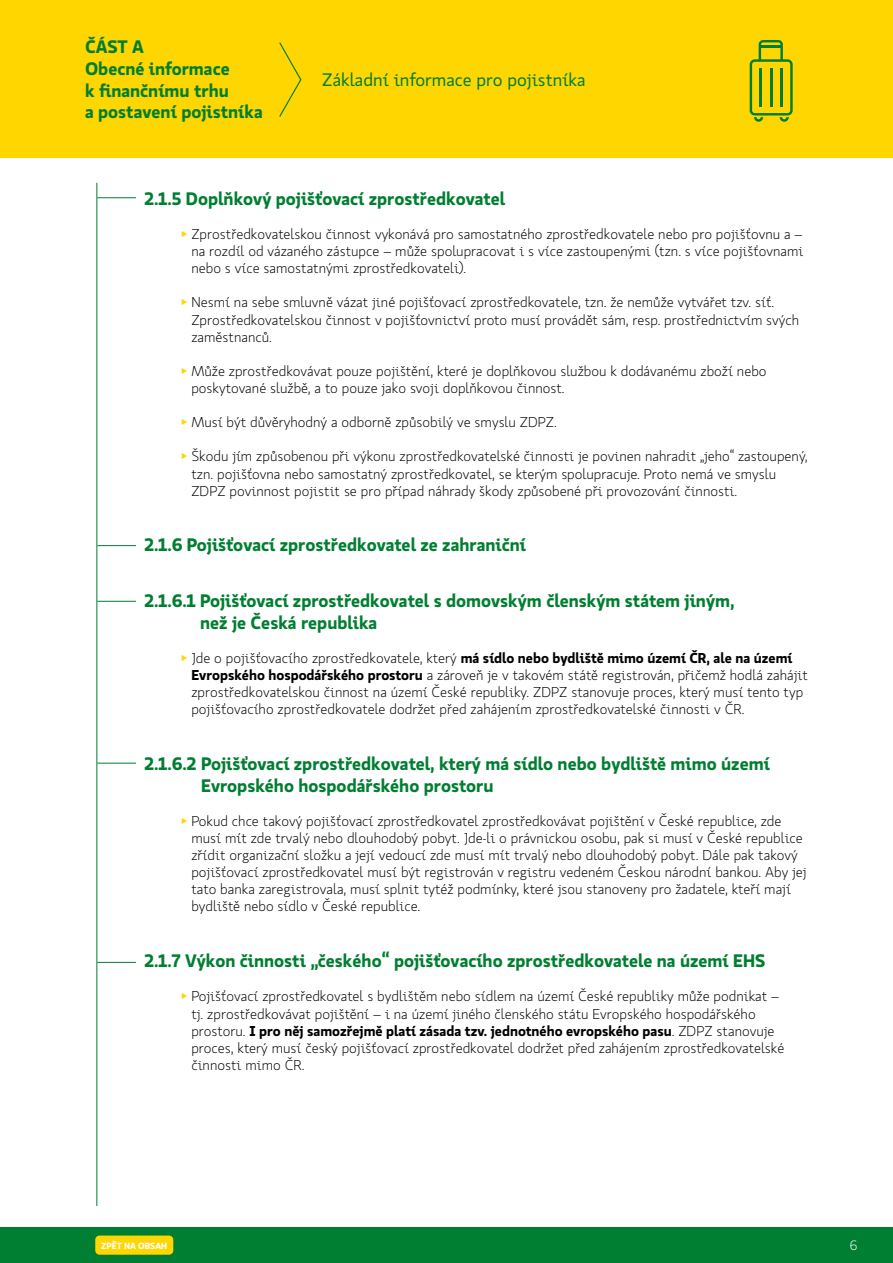
<style>
.page{position:relative;width:893px;height:1263px;background:#fff}
.page>*{position:absolute;margin:0;border:0;box-sizing:border-box;transform-origin:0 0}
.t1{font:700 18px/21.6px "Koop Pro";color:#007e31}
.t2{font:18px "Koop Pro";color:#007e31}
.t3{font:300 14.25px/17.1px "Koop Pro";color:#000}
.t4{font:300 13.5px "Koop Pro";color:#fff}
.t5{font:700 9px "Koop Pro";color:#fff}
.s1{color:#ffd600}
.s2{font-weight:700}
</style>
<div class="page">
<hr style="left:97px;top:962px;width:39px;height:1px;background:#007e31">
<hr style="left:97px;top:197px;width:39px;height:1px;background:#007e31">
<hr style="left:97px;top:545px;width:39px;height:1px;background:#007e31">
<hr style="left:97px;top:601px;width:39px;height:1px;background:#007e31">
<hr style="left:97px;top:763px;width:39px;height:1px;background:#007e31">
<hr style="left:96px;top:183px;width:1px;height:1023px;background:#007e31">
<div style="left:0;top:1227px;width:893px;height:36px;background:#007e31"></div>
<div style="left:0;top:0;width:893px;height:157px;background:#ffd600"></div>
<svg style="left:279px;top:42px;width:23px;height:75px"></svg>
<svg style="left:750px;top:40px;width:43px;height:82px"></svg>
<div style="left:95px;top:1235px;width:78px;height:20px;background:#ffd600;border-radius:4px"></div>
<p class="t1" style="left:85px;top:36px;width:179px">ČÁST A<br>Obecné informace<br>k finančnímu trhu<br>a postavení pojistníka</p>
<p class="t2" style="left:322px;top:67px;width:265px">Základní informace pro pojistníka</p>
<p class="t1" style="left:145px;top:187px;width:362px">2.1.5 Doplňkový pojišťovací zprostředkovatel</p>
<p class="t3" style="left:191px;top:225px;width:613px;text-align:justify;text-indent:-11px"><span class="s1">▶</span> Zprostředkovatelskou činnost vykonává pro samostatného zprostředkovatele nebo pro pojišťovnu a – na rozdíl od vázaného zástupce – může spolupracovat i s více zastoupenými (tzn. s více pojišťovnami nebo s více samostatnými zprostředkovateli).</p>
<p class="t3" style="left:191px;top:294px;width:609px;text-indent:-11px"><span class="s1">▶</span> Nesmí na sebe smluvně vázat jiné pojišťovací zprostředkovatele, tzn. že nemůže vytvářet tzv. síť.<br>Zprostředkovatelskou činnost v pojišťovnictví proto musí provádět sám, resp. prostřednictvím svých zaměstnanců.</p>
<p class="t3" style="left:191px;top:362px;width:577px;text-indent:-11px"><span class="s1">▶</span> Může zprostředkovávat pouze pojištění, které je doplňkovou službou k dodávanému zboží nebo poskytované službě, a to pouze jako svoji doplňkovou činnost.</p>
<p class="t3" style="left:181px;top:413px;width:378px"><span class="s1">▶</span> Musí být důvěryhodný a odborně způsobilý ve smyslu ZDPZ.</p>
<p class="t3" style="left:191px;top:448px;width:618px;text-indent:-11px"><span class="s1">▶</span> Škodu jím způsobenou při výkonu zprostředkovatelské činnosti je povinen nahradit „jeho“ zastoupený, tzn. pojišťovna nebo samostatný zprostředkovatel, se kterým spolupracuje. Proto nemá ve smyslu<br>ZDPZ povinnost pojistit se pro případ náhrady škody způsobené při provozování činnosti.</p>
<p class="t1" style="left:145px;top:534px;width:383px">2.1.6 Pojišťovací zprostředkovatel ze zahraniční</p>
<p class="t1" style="left:200px;top:589px;width:536px;text-indent:-56px">2.1.6.1 Pojišťovací zprostředkovatel s domovským členským státem jiným, než je Česká republika</p>
<p class="t3" style="left:191px;top:649px;width:618px;text-indent:-11px"><span class="s1">▶</span> Jde o pojišťovacího zprostředkovatele, který <span class="s2">má sídlo nebo bydliště mimo území ČR, ale na území Evropského hospodářského prostoru</span> a zároveň je v takovém státě registrován, přičemž hodlá zahájit zprostředkovatelskou činnost na území České republiky. ZDPZ stanovuje proces, který musí tento typ pojišťovacího zprostředkovatele dodržet před zahájením zprostředkovatelské činnosti v ČR.</p>
<p class="t1" style="left:201px;top:752px;width:570px;text-indent:-57px">2.1.6.2 Pojišťovací zprostředkovatel, který má sídlo nebo bydliště mimo území<br>Evropského hospodářského prostoru</p>
<p class="t3" style="left:191px;top:812px;width:617px;text-indent:-11px"><span class="s1">▶</span> Pokud chce takový pojišťovací zprostředkovatel zprostředkovávat pojištění v České republice, zde musí mít zde trvalý nebo dlouhodobý pobyt. Jde-li o právnickou osobu, pak si musí v České republice zřídit organizační složku a její vedoucí zde musí mít trvalý nebo dlouhodobý pobyt. Dále pak takový pojišťovací zprostředkovatel musí být registrován v registru vedeném Českou národní bankou. Aby jej tato banka zaregistrovala, musí splnit tytéž podmínky, které jsou stanoveny pro žadatele, kteří mají bydliště nebo sídlo v České republice.</p>
<p class="t1" style="left:145px;top:949px;width:622px">2.1.7 Výkon činnosti „českého“ pojišťovacího zprostředkovatele na území EHS</p>
<p class="t3" style="left:191px;top:988px;width:594px;text-indent:-11px"><span class="s1">▶</span> Pojišťovací zprostředkovatel s bydlištěm nebo sídlem na území České republiky může podnikat – tj. zprostředkovávat pojištění – i na území jiného členského státu Evropského hospodářského prostoru. <span class="s2">I pro něj samozřejmě platí zásada tzv. jednotného evropského pasu</span>. ZDPZ stanovuje proces, který musí český pojišťovací zprostředkovatel dodržet před zahájením zprostředkovatelské činnosti mimo ČR.</p>
<p class="t5" style="left:101px;top:1239px;width:67px">ZPĚT NA OBSAH</p>
<p class="t4" style="left:850px;top:1236px;width:9px">6</p>
</div>
